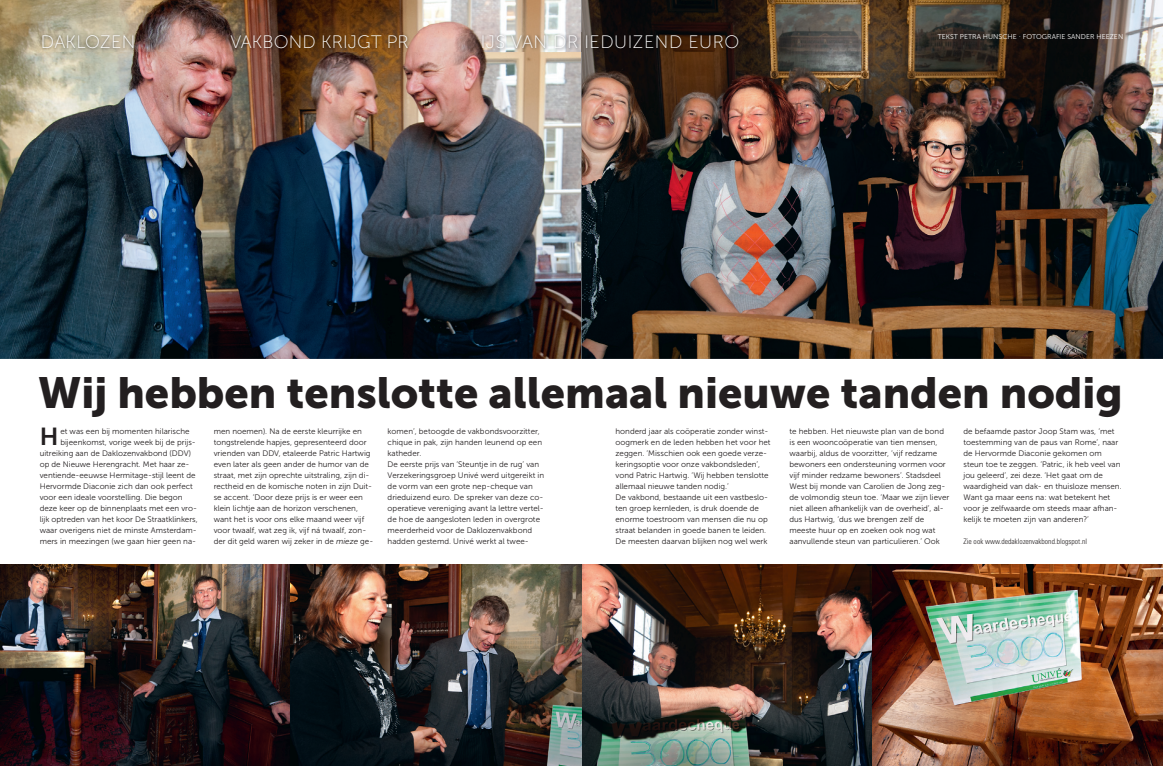
<style>
.page{position:relative;width:1163px;height:766px;background:#fff}
.page>*{position:absolute;margin:0;border:0;box-sizing:border-box;transform-origin:0 0}
.t1{font:43.3px "Museo Sans 900";color:#231f20}
.t2{font:24.5px "Museo Sans 700";color:#231f20}
.t3{font:18px "Museo Sans 100";letter-spacing:.02em;color:#fff}
.t4{font:8px/11px "Museo Sans 300";color:#231f20}
.t5{font:300 condensed 7.5px "Univers";letter-spacing:.005em;color:#231f20}
.t6{font:7px "Museo Sans 300";letter-spacing:.005em;color:#fff}
.s1{font-style:italic}
</style>
<div class="page">
<img style="left:0;top:0;width:581px;height:359px">
<img style="left:0;top:564px;width:291px;height:201px">
<img style="left:581px;top:564px;width:291px;height:201px">
<img style="left:291px;top:564px;width:290px;height:201px">
<img style="left:872px;top:564px;width:290px;height:201px">
<img style="left:581px;top:0;width:581px;height:359px">
<img style="left:40px;top:32px;width:701px;height:19px">
<h3 class="t3" style="left:41px;top:32px;width:96px">DAKLOZEN</h3>
<h3 class="t3" style="left:230px;top:32px;width:180px">VAKBOND KRIJGT PR</h3>
<h3 class="t3" style="left:480px;top:32px;width:260px">IJS VAN DR IEDUIZEND EURO</h3>
<p class="t6" style="left:937px;top:33px;width:187px">TEKST PETRA HUNSCHE · FOTOGRAFIE SANDER HEEZEN</p>
<h1 class="t1" style="left:38px;top:368px;width:1085px">Wij hebben tenslotte allemaal nieuwe tanden nodig</h1>
<h2 class="t2" style="left:40px;top:423px;width:20px">H</h2>
<p class="t4" style="left:60px;top:426px;width:131px">et was een bij momenten hilarische</p>
<p class="t4" style="left:60px;top:437px;width:137px">bijeenkomst, vorige week bij de prijs-</p>
<p class="t4" style="left:40px;top:448px;width:153px">uitreiking aan de Daklozenvakbond (DDV)</p>
<p class="t4" style="left:40px;top:459px;width:151px">op de Nieuwe Herengracht. Met haar ze-</p>
<p class="t4" style="left:40px;top:470px;width:157px">ventiende-eeuwse Hermitage-stijl leent de</p>
<p class="t4" style="left:40px;top:481px;width:155px">Hervormde Diaconie zich dan ook perfect</p>
<p class="t4" style="left:40px;top:492px;width:144px">voor een ideale voorstelling. Die begon</p>
<p class="t4" style="left:40px;top:503px;width:159px">deze keer op de binnenplaats met een vro-</p>
<p class="t4" style="left:40px;top:514px;width:159px">lijk optreden van het koor De Straatklinkers,</p>
<p class="t4" style="left:40px;top:525px;width:158px">waar overigens niet de minste Amsterdam-</p>
<p class="t4" style="left:40px;top:536px;width:158px">mers in meezingen (we gaan hier geen na-</p>
<p class="t4" style="left:214px;top:426px;width:161px">men noemen). Na de eerste kleurrijke en tongstrelende hapjes, gepresenteerd door vrienden van DDV, etaleerde Patric Hartwig even later als geen ander de humor van de straat, met zijn oprechte uitstraling, zijn di&shy;rectheid en de komische noten in zijn Duit&shy;se accent. ‘Door deze prijs is er weer een klein lichtje aan de horizon verschenen, want het is voor ons elke maand weer vijf voor twaalf, wat zeg ik, vijf ná twaalf, zon&shy;der dit geld waren wij zeker in de <span class="s1">mieze</span> ge-</p>
<p class="t4" style="left:387px;top:426px;width:158px">komen’, betoogde de vakbondsvoorzitter, chique in pak, zijn handen leunend op een katheder.<br>De eerste prijs van ‘Steuntje in de rug’ van Verzekeringsgroep Univé werd uitgereikt in de vorm van een grote nep-cheque van drieduizend euro. De spreker van deze co&shy;operatieve vereniging avant la lettre vertel&shy;de hoe de aangesloten leden in overgrote meerderheid voor de Daklozenvakbond hadden gestemd. Univé werkt al twee-</p>
<p class="t4" style="left:615px;top:426px;width:157px">honderd jaar als coöperatie zonder winst&shy;oogmerk en de leden hebben het voor het zeggen. ‘Misschien ook een goede verze&shy;keringsoptie voor onze vakbondsleden’, vond Patric Hartwig. ‘Wij hebben tenslotte allemaal nieuwe tanden nodig.’<br>De vakbond, bestaande uit een vastbeslo&shy;ten groep kernleden, is druk doende de enorme toestroom van mensen die nu op straat belanden in goede banen te leiden.<br>De meesten daarvan blijken nog wel werk</p>
<p class="t4" style="left:789px;top:426px;width:161px">te hebben. Het nieuwste plan van de bond is een wooncoöperatie van tien mensen, waarbij, aldus de voorzitter, ‘vijf redzame bewoners een ondersteuning vormen voor vijf minder redzame bewoners’. Stadsdeel West bij monde van Carolien de Jong zeg&shy;de volmondig steun toe. ‘Maar we zijn liever niet alleen afhankelijk van de overheid’, al&shy;dus Hartwig, ‘dus we brengen zelf de meeste huur op en zoeken ook nog wat aanvullende steun van particulieren.’ Ook</p>
<p class="t4" style="left:963px;top:426px;width:160px">de befaamde pastor Joop Stam was, ‘met toestemming van de paus van Rome’, naar de Hervormde Diaconie gekomen om steun toe te zeggen. ‘Patric, ik heb veel van jou geleerd’, zei deze. ‘Het gaat om de waardigheid van dak- en thuisloze mensen.<br>Want ga maar eens na: wat betekent het voor je zelfwaarde om steeds maar afhan&shy;kelijk te moeten zijn van anderen?’</p>
<p class="t5" style="left:963px;top:537px;width:125px">Zie ook www.dedaklozenvakbond.blogspot.nl</p>
</div>
